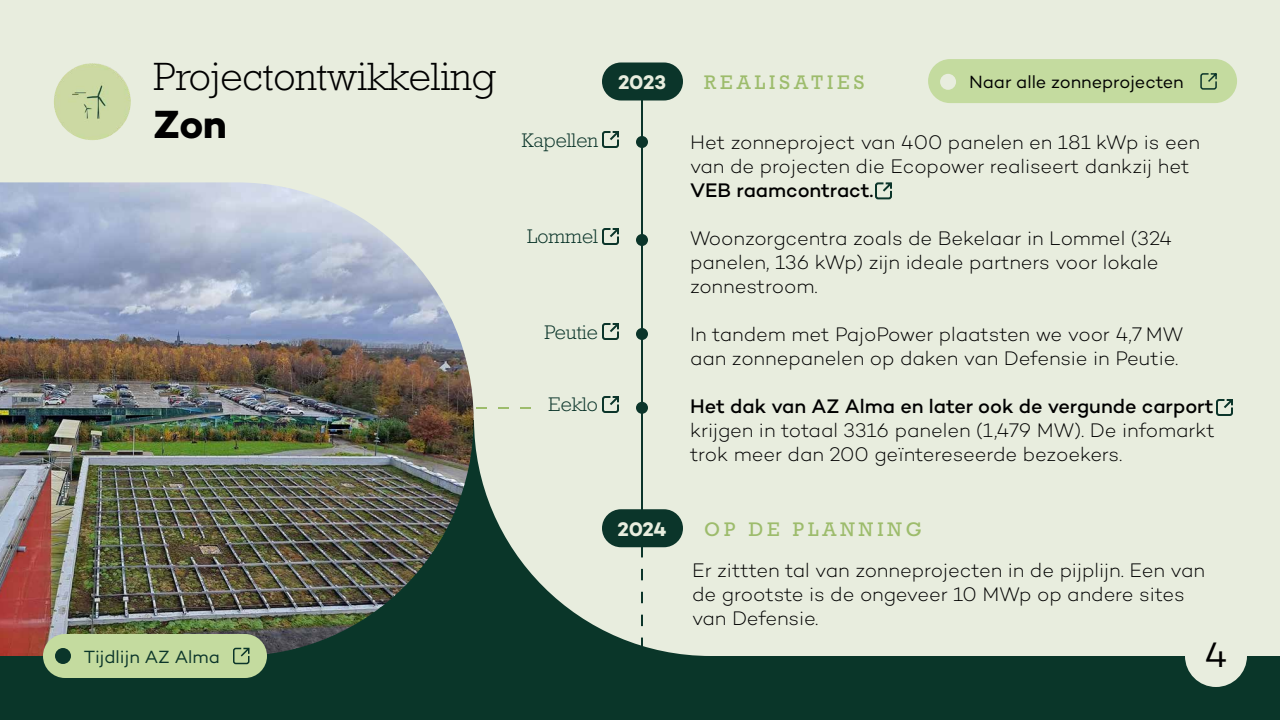
<style>
.page{position:relative;width:1280px;height:720px;background:#fff}
.page>*{position:absolute;margin:0;border:0;box-sizing:border-box;transform-origin:0 0}
.t1{font:300 40px "Rockwell Std";color:#000}
.t2{font:700 40px "Campton";color:#000}
.t3{font:36px "Campton";color:#000}
.t4{font:300 20px/24px "Campton";letter-spacing:-.005em;color:#000}
.t5{font:500 20px "Campton";color:#000}
.t6{font:300 20px "Rockwell Std";color:#0b352a}
.t7{font:20px "Rockwell Std";letter-spacing:.2em;color:#9dbc6c}
.t8{font:700 20px "Campton";letter-spacing:-.015em;color:#e8edde}
.t9{font:18px "Campton";letter-spacing:-.005em;color:#000}
.t10{font:18px "Campton";color:#0b352a}
</style>
<div class="page">
<div style="left:0;top:301px;width:1280px;height:419px;background:#0a3629"></div>
<div style="left:474px;top:419px;width:806px;height:237px;background:#e8edde"></div>
<div style="left:0;top:0;width:1280px;height:419px;background:#e8edde"></div>
<div style="left:1185px;top:625px;width:62px;height:62px;background:#e8edde;border-radius:50%"></div>
<img style="left:0;top:182px;width:474px;height:474px">
<img style="left:54px;top:63px;width:77px;height:77px;border-radius:38px">
<div style="left:928px;top:59px;width:309px;height:44px;background:#c4db9f;border-radius:22px"></div>
<hr style="left:641px;top:100px;width:2px;height:446px;background:#0b352a">
<svg style="left:641px;top:547px;width:2px;height:102px"></svg>
<div style="left:602px;top:63px;width:81px;height:38px;background:#0b352a;border-radius:19px"></div>
<div style="left:602px;top:509px;width:81px;height:38px;background:#0b352a;border-radius:19px"></div>
<svg style="left:1200px;top:73px;width:17px;height:17px"></svg>
<div style="left:636px;top:136px;width:12px;height:12px;background:#0b352a;border-radius:50%"></div>
<div style="left:636px;top:234px;width:12px;height:12px;background:#0b352a;border-radius:50%"></div>
<div style="left:636px;top:328px;width:12px;height:12px;background:#0b352a;border-radius:50%"></div>
<div style="left:636px;top:402px;width:12px;height:12px;background:#0b352a;border-radius:50%"></div>
<div style="left:940px;top:74px;width:16px;height:16px;background:#e8edde;border-radius:50%"></div>
<div style="left:43px;top:634px;width:224px;height:44px;background:#c4db9f;border-radius:22px"></div>
<svg style="left:233px;top:647px;width:17px;height:18px"></svg>
<div style="left:55px;top:648px;width:16px;height:16px;background:#0b352a;border-radius:50%"></div>
<svg style="left:875px;top:182px;width:17px;height:18px"></svg>
<svg style="left:602px;top:131px;width:17px;height:17px"></svg>
<svg style="left:602px;top:228px;width:17px;height:17px"></svg>
<svg style="left:602px;top:323px;width:17px;height:17px"></svg>
<svg style="left:602px;top:396px;width:17px;height:17px"></svg>
<svg style="left:1216px;top:399px;width:17px;height:17px"></svg>
<svg style="left:476px;top:407px;width:55px;height:2px"></svg>
<h1 class="t1" style="left:153px;top:53px;width:344px">Projectontwikkeling</h1>
<h1 class="t2" style="left:153px;top:98px;width:75px">Zon</h1>
<p class="t10" style="left:84px;top:646px;width:138px">Tijdlijn AZ Alma</p>
<p class="t6" style="left:522px;top:129px;width:78px">Kapellen</p>
<p class="t8" style="left:618px;top:69px;width:49px">2023</p>
<p class="t6" style="left:527px;top:225px;width:72px">Lommel</p>
<p class="t6" style="left:545px;top:321px;width:55px">Peutie</p>
<p class="t6" style="left:549px;top:393px;width:51px">Eeklo</p>
<p class="t8" style="left:617px;top:516px;width:51px">2024</p>
<p class="t7" style="left:704px;top:71px;width:162px">REALISATIES</p>
<p class="t9" style="left:969px;top:71px;width:216px">Naar alle zonneprojecten</p>
<p class="t4" style="left:690px;top:130px;width:512px">Het zonneproject van 400 panelen en 181 kWp is een van de projecten die Ecopower realiseert dankzij het</p>
<p class="t5" style="left:690px;top:178px;width:185px">VEB raamcontract.</p>
<p class="t4" style="left:690px;top:226px;width:484px">Woonzorgcentra zoals de Bekelaar in Lommel (324 panelen, 136 kWp) zijn ideale partners voor lokale zonnestroom.</p>
<p class="t4" style="left:690px;top:322px;width:495px">In tandem met PajoPower plaatsten we voor 4,7 MW aan zonnepanelen op daken van Defensie in Peutie.</p>
<p class="t5" style="left:690px;top:394px;width:525px">Het dak van AZ Alma en later ook de vergunde carport</p>
<p class="t4" style="left:690px;top:418px;width:526px">krijgen in totaal 3316 panelen (1,479 MW). De infomarkt trok meer dan 200 geïntereseerde bezoekers.</p>
<p class="t7" style="left:704px;top:517px;width:219px">OP DE PLANNING</p>
<p class="t4" style="left:692px;top:558px;width:515px">Er zittten tal van zonneprojecten in de pijplijn. Een van de grootste is de ongeveer 10 MWp op andere sites van Defensie.</p>
<h2 class="t3" style="left:1204px;top:632px;width:25px">4</h2>
</div>
